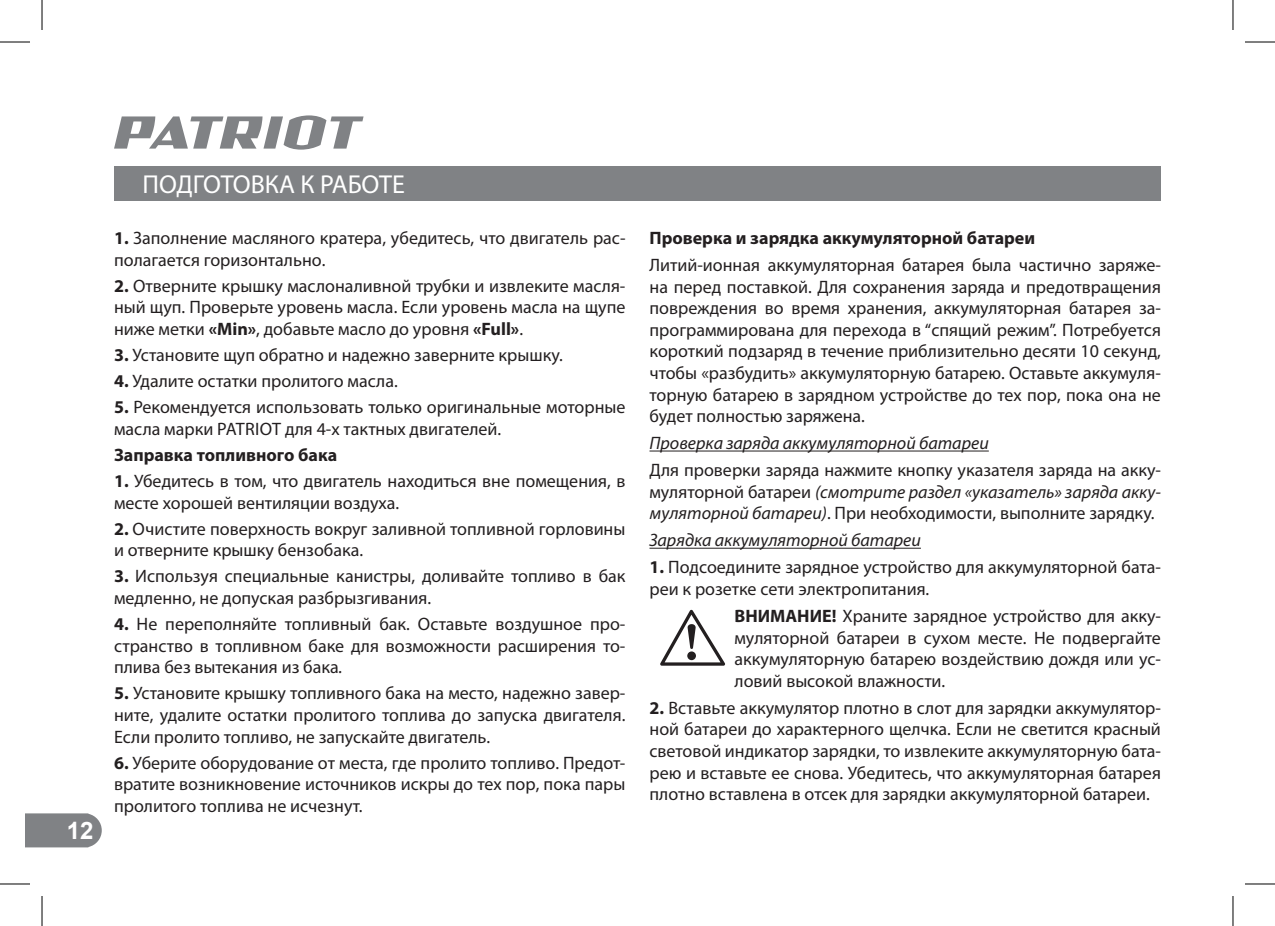
<style>
.page{position:relative;width:1275px;height:926px;background:#fff}
.page>*{position:absolute;margin:0;border:0;box-sizing:border-box;transform-origin:0 0}
.t1{font:26px "Myriad Pro";letter-spacing:-.005em;color:#fff}
.t2{font:700 24px "Arial";color:#fff}
.t3{font:18px/21.6px "Myriad Pro";color:#231f20;text-align:justify}
.t4{font:italic 18px "Myriad Pro";color:#231f20}
.t5{font:700 18px "Myriad Pro";color:#231f20}
.s1{font-weight:700}
.s2{font-style:italic}
</style>
<div class="page">
<svg style="left:25px;top:813px;width:77px;height:34px;background:#87898c"></svg>
<svg style="left:114px;top:115px;width:249px;height:35px"></svg>
<div style="left:114px;top:166px;width:1047px;height:34px;background:#808285"></div>
<hr style="left:649px;top:451px;width:339px;height:1px;background:#231f20">
<hr style="left:649px;top:548px;width:272px;height:1px;background:#231f20">
<svg style="left:660px;top:610px;width:65px;height:56px"></svg>
<hr style="left:0;top:42px;width:30px;height:1px;background:#000">
<hr style="left:1245px;top:42px;width:30px;height:1px;background:#000">
<hr style="left:0;top:884px;width:30px;height:1px;background:#000">
<hr style="left:1245px;top:884px;width:30px;height:1px;background:#000">
<hr style="left:42px;top:0;width:1px;height:30px;background:#000">
<hr style="left:42px;top:896px;width:1px;height:30px;background:#000">
<hr style="left:1232px;top:0;width:1px;height:30px;background:#000">
<hr style="left:1232px;top:896px;width:1px;height:30px;background:#000">
<h2 class="t2" style="left:67px;top:815px;width:28px">12</h2>
<h1 class="t1" style="left:142px;top:168px;width:264px">ПОДГОТОВКА К РАБОТЕ</h1>
<p class="t3" style="left:114px;top:227px;width:513px"><span class="s1">1.</span> Заполнение масляного кратера, убедитесь, что двигатель рас&shy;полагается горизонтально.</p>
<p class="t3" style="left:114px;top:275px;width:513px"><span class="s1">2.</span> Отверните крышку маслоналивной трубки и извлеките масля&shy;ный щуп. Проверьте уровень масла. Если уровень масла на щупе ниже метки <span class="s1">«Min»</span>, добавьте масло до уровня <span class="s1">«Full»</span>.</p>
<p class="t3" style="left:114px;top:344px;width:450px"><span class="s1">3.</span> Установите щуп обратно и надежно заверните крышку.</p>
<p class="t3" style="left:114px;top:370px;width:285px"><span class="s1">4.</span> Удалите остатки пролитого масла.</p>
<p class="t3" style="left:114px;top:396px;width:513px"><span class="s1">5.</span> Рекомендуется использовать только оригинальные моторные масла марки PATRIOT для 4-х тактных двигателей.</p>
<p class="t5" style="left:114px;top:445px;width:225px">Заправка топливного бака</p>
<p class="t3" style="left:114px;top:470px;width:513px"><span class="s1">1.</span> Убедитесь в том, что двигатель находиться вне помещения, в месте хорошей вентиляции воздуха.</p>
<p class="t3" style="left:114px;top:517px;width:513px"><span class="s1">2.</span> Очистите поверхность вокруг заливной топливной горловины и отверните крышку бензобака.</p>
<p class="t3" style="left:114px;top:565px;width:513px"><span class="s1">3.</span> Используя специальные канистры, доливайте топливо в бак медленно, не допуская разбрызгивания.</p>
<p class="t3" style="left:114px;top:613px;width:513px"><span class="s1">4.</span> Не переполняйте топливный бак. Оставьте воздушное про&shy;странство в топливном баке для возможности расширения то&shy;плива без вытекания из бака<span class="s2">.</span></p>
<p class="t3" style="left:114px;top:682px;width:513px"><span class="s1">5.</span> Установите крышку топливного бака на место, надежно завер&shy;ните, удалите остатки пролитого топлива до запуска двигателя.<br>Если пролито топливо, не запускайте двигатель.</p>
<p class="t3" style="left:114px;top:751px;width:513px"><span class="s1">6.</span> Уберите оборудование от места, где пролито топливо. Предот&shy;вратите возникновение источников искры до тех пор, пока пары пролитого топлива не исчезнут.</p>
<p class="t5" style="left:649px;top:228px;width:387px">Проверка и зарядка аккумуляторной батареи</p>
<p class="t3" style="left:649px;top:254px;width:513px">Литий-ионная аккумуляторная батарея была частично заряже&shy;на перед поставкой. Для сохранения заряда и предотвращения повреждения во время хранения, аккумуляторная батарея за&shy;программирована для перехода в “спящий режим”. Потребуется короткий подзаряд в течение приблизительно десяти 10 секунд, чтобы «разбудить» аккумуляторную батарею. Оставьте аккумуля&shy;торную батарею в зарядном устройстве до тех пор, пока она не будет полностью заряжена.</p>
<p class="t4" style="left:649px;top:432px;width:341px">Проверка заряда аккумуляторной батареи</p>
<p class="t3" style="left:649px;top:459px;width:513px">Для проверки заряда нажмите кнопку указателя заряда на акку&shy;муляторной батареи <span class="s2">(смотрите раздел «указатель» заряда акку&shy;муляторной батареи)</span>. При необходимости, выполните зарядку.</p>
<p class="t4" style="left:649px;top:529px;width:273px">Зарядка аккумуляторной батареи</p>
<p class="t3" style="left:649px;top:556px;width:513px"><span class="s1">1.</span> Подсоедините зарядное устройство для аккумуляторной бата&shy;реи к розетке сети электропитания.</p>
<p class="t3" style="left:734px;top:605px;width:428px"><span class="s1">ВНИМАНИЕ!</span> Храните зарядное устройство для акку&shy;муляторной батареи в сухом месте. Не подвергайте аккумуляторную батарею воздействию дождя или ус&shy;ловий высокой влажности.</p>
<p class="t3" style="left:649px;top:697px;width:513px"><span class="s1">2.</span> Вставьте аккумулятор плотно в слот для зарядки аккумулятор&shy;ной батареи до характерного щелчка. Если не светится красный световой индикатор зарядки, то извлеките аккумуляторную бата&shy;рею и вставьте ее снова. Убедитесь, что аккумуляторная батарея плотно вставлена в отсек для зарядки аккумуляторной батареи.</p>
</div>
